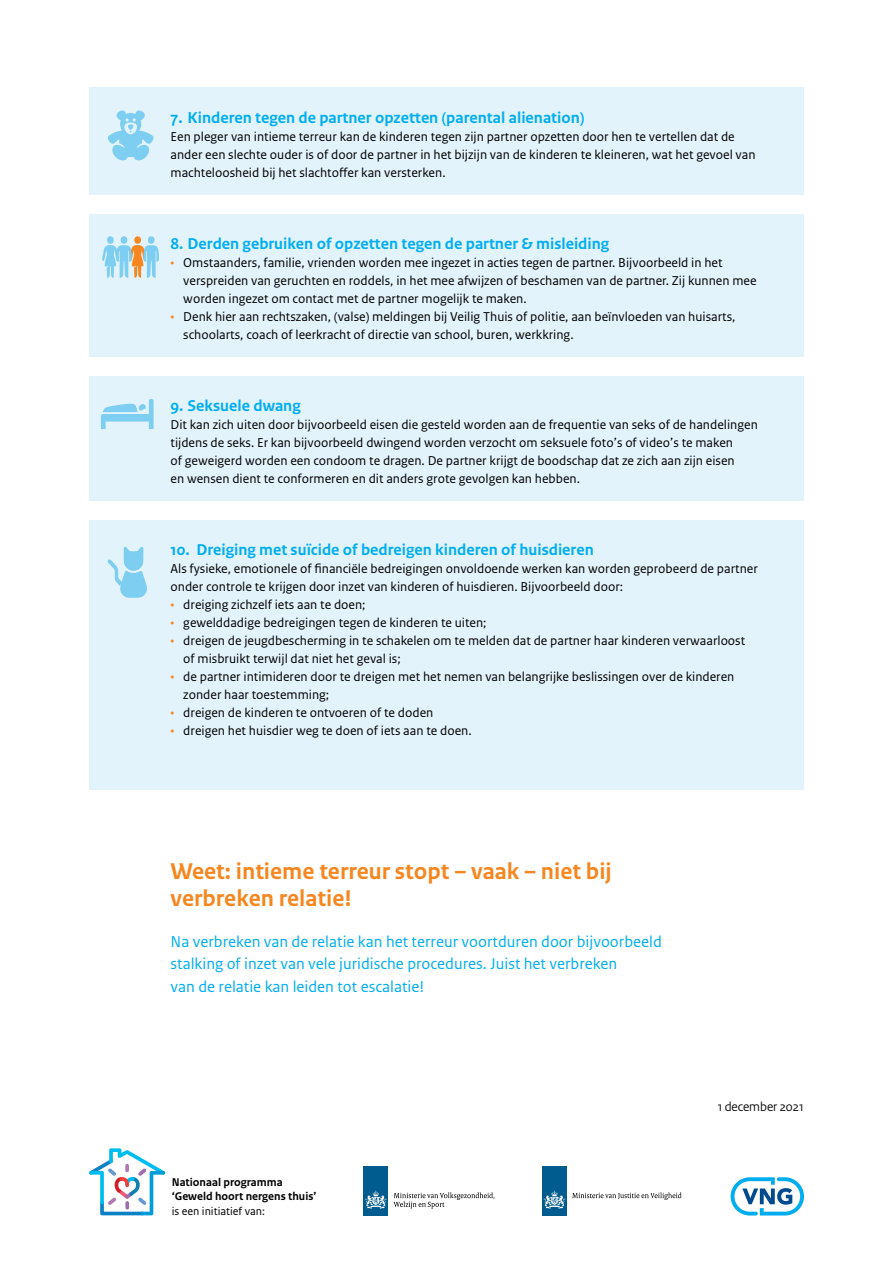
<style>
.page{position:relative;width:893px;height:1263px;background:#fff}
.page>*{position:absolute;margin:0;border:0;box-sizing:border-box;transform-origin:0 0}
.t1{font:700 24px/27px "Rijksoverheid Sans Text";color:#f6861f}
.t2{font:700 16.5px "Rijksoverheid Sans Text";color:#00aeef}
.t3{font:16.5px/22.5px "Rijksoverheid Sans Text";color:#00aeef}
.t4{font:13.5px/18px "Rijksoverheid Sans Text";color:#000}
.t5{font:13.5px "Rijksoverheid Sans Heading";color:#000}
.t6{font:700 11.85px/14.2px "Rijksoverheid Sans Text";color:#000}
.t7{font:11.85px "Rijksoverheid Sans Text";color:#000}
.s1{color:#f6861f}
</style>
<div class="page">
<div style="left:89px;top:87px;width:715px;height:702px;background:#e3f3fc"></div>
<div style="left:84px;top:501px;width:732px;height:18px;background:#fff"></div>
<div style="left:84px;top:357px;width:732px;height:18px;background:#fff"></div>
<div style="left:84px;top:195px;width:732px;height:18px;background:#fff"></div>
<svg style="left:89px;top:1148px;width:76px;height:67px"></svg>
<div style="left:542px;top:1166px;width:25px;height:50px;background:#005b8e"></div>
<svg style="left:544px;top:1190px;width:21px;height:19px"></svg>
<svg style="left:572px;top:1192px;width:109px;height:8px"></svg>
<div style="left:363px;top:1166px;width:25px;height:50px;background:#005b8e"></div>
<svg style="left:365px;top:1190px;width:22px;height:19px"></svg>
<svg style="left:394px;top:1192px;width:100px;height:17px"></svg>
<svg style="left:731px;top:1177px;width:73px;height:38px"></svg>
<svg style="left:107px;top:110px;width:47px;height:51px"></svg>
<svg style="left:101px;top:399px;width:53px;height:30px"></svg>
<div style="left:134px;top:236px;width:7px;height:8px;background:#f6861f;border-radius:50%"></div>
<div style="left:107px;top:236px;width:7px;height:8px;background:#7dcef1;border-radius:50%"></div>
<div style="left:148px;top:236px;width:7px;height:8px;background:#7dcef1;border-radius:50%"></div>
<div style="left:121px;top:236px;width:6px;height:8px;background:#7dcef1;border-radius:50%"></div>
<svg style="left:102px;top:245px;width:57px;height:33px"></svg>
<svg style="left:107px;top:546px;width:40px;height:52px"></svg>
<p class="t2" style="left:171px;top:108px;width:415px">7. Kinderen tegen de partner opzetten (parental alienation)</p>
<p class="t4" style="left:171px;top:128px;width:586px">Een pleger van intieme terreur kan de kinderen tegen zijn partner opzetten door hen te vertellen dat de ander een slechte ouder is of door de partner in het bijzijn van de kinderen te kleineren, wat het gevoel van machteloosheid bij het slachtoffer kan versterken.</p>
<p class="t2" style="left:171px;top:234px;width:440px">8. Derden gebruiken of opzetten tegen de partner &amp; misleiding</p>
<p class="t4" style="left:183px;top:254px;width:575px;text-indent:-13px"><span class="s1">•</span> Omstaanders, familie, vrienden worden mee ingezet in acties tegen de partner. Bijvoorbeeld in het verspreiden van geruchten en roddels, in het mee afwijzen of beschamen van de partner. Zij kunnen mee worden ingezet om contact met de partner mogelijk te maken.</p>
<p class="t4" style="left:183px;top:308px;width:554px;text-indent:-13px"><span class="s1">•</span> Denk hier aan rechtszaken, (valse) meldingen bij Veilig Thuis of politie, aan beïnvloeden van huisarts, schoolarts, coach of leerkracht of directie van school, buren, werkkring.</p>
<p class="t2" style="left:171px;top:396px;width:132px">9. Seksuele dwang</p>
<p class="t4" style="left:171px;top:416px;width:589px">Dit kan zich uiten door bijvoorbeeld eisen die gesteld worden aan de frequentie van seks of de handelingen tijdens de seks. Er kan bijvoorbeeld dwingend worden verzocht om seksuele foto’s of video’s te maken<br>of geweigerd worden een condoom te dragen. De partner krijgt de boodschap dat ze zich aan zijn eisen<br>en wensen dient te conformeren en dit anders grote gevolgen kan hebben.</p>
<p class="t2" style="left:171px;top:540px;width:425px">10. Dreiging met suïcide of bedreigen kinderen of huisdieren</p>
<p class="t4" style="left:171px;top:560px;width:589px">Als fysieke, emotionele of financiële bedreigingen onvoldoende werken kan worden geprobeerd de partner onder controle te krijgen door inzet van kinderen of huisdieren. Bijvoorbeeld door:</p>
<p class="t4" style="left:171px;top:596px;width:197px"><span class="s1">•</span> dreiging zichzelf iets aan te doen;</p>
<p class="t4" style="left:171px;top:614px;width:318px"><span class="s1">•</span> gewelddadige bedreigingen tegen de kinderen te uiten;</p>
<p class="t4" style="left:183px;top:632px;width:563px;text-indent:-13px"><span class="s1">•</span> dreigen de jeugdbescherming in te schakelen om te melden dat de partner haar kinderen verwaarloost of misbruikt terwijl dat niet het geval is;</p>
<p class="t4" style="left:183px;top:668px;width:553px;text-indent:-13px"><span class="s1">•</span> de partner intimideren door te dreigen met het nemen van belangrijke beslissingen over de kinderen zonder haar toestemming;</p>
<p class="t4" style="left:171px;top:704px;width:264px"><span class="s1">•</span> dreigen de kinderen te ontvoeren of te doden</p>
<p class="t4" style="left:171px;top:722px;width:303px"><span class="s1">•</span> dreigen het huisdier weg te doen of iets aan te doen.</p>
<h1 class="t1" style="left:171px;top:858px;width:443px">Weet: intieme terreur stopt – vaak – niet bij verbreken relatie!</h1>
<p class="t3" style="left:171px;top:930px;width:493px">Na verbreken van de relatie kan het terreur voortduren door bijvoorbeeld stalking of inzet van vele juridische procedures. Juist het verbreken<br>van de relatie kan leiden tot escalatie!</p>
<p class="t6" style="left:172px;top:1175px;width:146px">Nationaal programma ‘Geweld hoort nergens thuis’</p>
<p class="t7" style="left:172px;top:1204px;width:95px">is een initiatief van:</p>
<p class="t5" style="left:718px;top:1098px;width:87px">1 december 2021</p>
</div>
